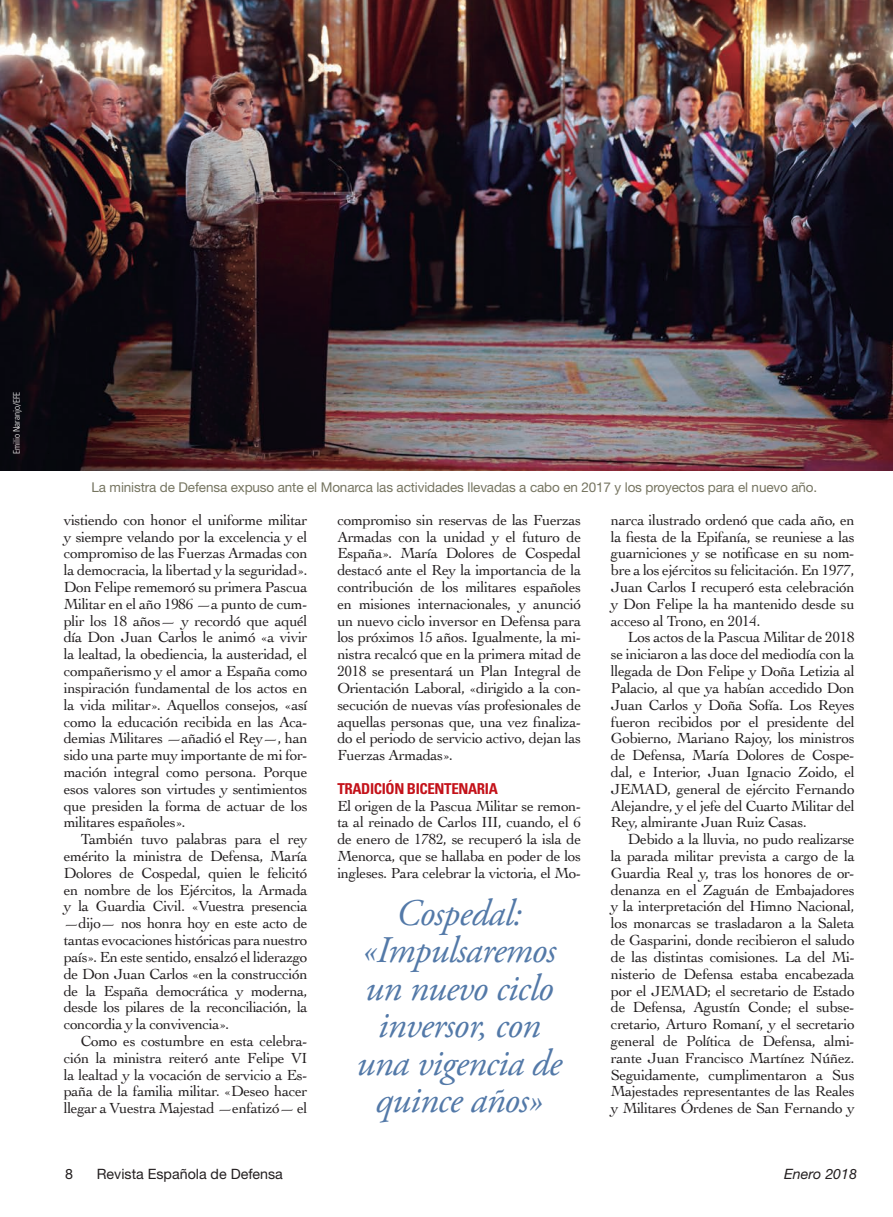
<style>
.page{position:relative;width:893px;height:1217px;background:#fff}
.page>*{position:absolute;margin:0;border:0;box-sizing:border-box;transform-origin:0 0}
.t1{font:italic 37.5px/37.5px "Adobe Garamond Pro";letter-spacing:-.02em;color:#5379a8;text-align:center}
.t2{font:15.3px/16.8px "Cochin";letter-spacing:-.025em;color:#231f20;text-align:justify}
.t3{font:700 condensed 15px "Univers";letter-spacing:-.025em;color:#c4121a}
.t4{font:14.25px "Helvetica Neue";color:#231f20}
.t5{font:italic 14.25px "Helvetica Neue";color:#231f20}
.t6{font:13.5px "Helvetica Neue";letter-spacing:-.01em;color:#767561}
.t7{font:300 condensed 9px "Univers";letter-spacing:-.005em;color:#fff}
</style>
<div class="page">
<img style="left:0;top:0;width:893px;height:470px">
<p class="t7" style="left:11px;top:453px;width:63px;rotate:-90deg">Emilio Naranjo/EFE</p>
<p class="t6" style="left:92px;top:479px;width:727px">La ministra de Defensa expuso ante el Monarca las actividades llevadas a cabo en 2017 y los proyectos para el nuevo año.</p>
<p class="t2" style="left:64px;top:510px;width:245px">vistiendo con honor el uniforme militar y siempre velando por la excelencia y el compromiso de las Fuerzas Armadas con la democracia, la libertad y la seguridad».<br>Don Felipe rememoró su primera Pascua Militar en el año 1986 —a punto de cum&shy;plir los 18 años— y recordó que aquél día Don Juan Carlos le animó «a vivir la lealtad, la obediencia, la austeridad, el compañerismo y el amor a España como inspiración fundamental de los actos en la vida militar». Aquellos consejos, «así como la educación recibida en las Aca&shy;demias Militares —añadió el Rey—, han sido una parte muy importante de mi for&shy;mación integral como persona. Porque esos valores son virtudes y sentimientos que presiden la forma de actuar de los militares españoles».</p>
<p class="t2" style="left:64px;top:830px;width:245px;text-indent:17px">También tuvo palabras para el rey emérito la ministra de Defensa, María Dolores de Cospedal, quien le felicitó en nombre de los Ejércitos, la Armada y la Guardia Civil. «Vuestra presencia —dijo— nos honra hoy en este acto de tantas evocaciones históricas para nuestro país». En este sentido, ensalzó el liderazgo de Don Juan Carlos «en la construcción de la España democrática y moderna, desde los pilares de la reconciliación, la concordia y la convivencia».</p>
<p class="t2" style="left:64px;top:1031px;width:245px;text-indent:17px">Como es costumbre en esta celebra&shy;ción la ministra reiteró ante Felipe VI la lealtad y la vocación de servicio a Es&shy;paña de la familia militar. «Deseo hacer llegar a Vuestra Majestad —enfatizó— el</p>
<p class="t2" style="left:337px;top:510px;width:245px">compromiso sin reservas de las Fuerzas Armadas con la unidad y el futuro de España». María Dolores de Cospedal destacó ante el Rey la importancia de la contribución de los militares españoles en misiones internacionales, y anunció un nuevo ciclo inversor en Defensa para los próximos 15 años. Igualmente, la mi&shy;nistra recalcó que en la primera mitad de 2018 se presentará un Plan Integral de Orientación Laboral, «dirigido a la con&shy;secución de nuevas vías profesionales de aquellas personas que, una vez finaliza&shy;do el periodo de servicio activo, dejan las Fuerzas Armadas».</p>
<p class="t3" style="left:337px;top:779px;width:162px">TRADICIÓN BICENTENARIA</p>
<p class="t2" style="left:337px;top:796px;width:245px">El origen de la Pascua Militar se remon&shy;ta al reinado de Carlos III, cuando, el 6 de enero de 1782, se recuperó la isla de Menorca, que se hallaba en poder de los ingleses. Para celebrar la victoria, el Mo-</p>
<h1 class="t1" style="left:357px;top:894px;width:207px">Cospedal: «Impulsaremos un nuevo ciclo inversor, con una vigencia de quince años»</h1>
<p class="t2" style="left:611px;top:510px;width:245px">narca ilustrado ordenó que cada año, en la fiesta de la Epifanía, se reuniese a las guarniciones y se notificase en su nom&shy;bre a los ejércitos su felicitación. En 1977, Juan Carlos I recuperó esta celebración y Don Felipe la ha mantenido desde su acceso al Trono, en 2014.</p>
<p class="t2" style="left:611px;top:628px;width:245px;text-indent:17px">Los actos de la Pascua Militar de 2018 se iniciaron a las doce del mediodía con la llegada de Don Felipe y Doña Letizia al Palacio, al que ya habían accedido Don Juan Carlos y Doña Sofía. Los Reyes fueron recibidos por el presidente del Gobierno, Mariano Rajoy, los ministros de Defensa, María Dolores de Cospe&shy;dal, e Interior, Juan Ignacio Zoido, el JEMAD, general de ejército Fernando Alejandre, y el jefe del Cuarto Militar del Rey, almirante Juan Ruiz Casas.</p>
<p class="t2" style="left:611px;top:830px;width:245px;text-indent:17px">Debido a la lluvia, no pudo realizarse la parada militar prevista a cargo de la Guardia Real y, tras los honores de or&shy;denanza en el Zaguán de Embajadores y la interpretación del Himno Nacional, los monarcas se trasladaron a la Saleta de Gasparini, donde recibieron el saludo de las distintas comisiones. La del Mi&shy;nisterio de Defensa estaba encabezada por el JEMAD; el secretario de Estado de Defensa, Agustín Conde; el subse&shy;cretario, Arturo Romaní, y el secretario general de Política de Defensa, almi&shy;rante Juan Francisco Martínez Núñez.<br>Seguidamente, cumplimentaron a Sus Majestades representantes de las Reales y Militares Órdenes de San Fernando y</p>
<p class="t4" style="left:65px;top:1164px;width:9px">8</p>
<p class="t4" style="left:97px;top:1164px;width:188px">Revista Española de Defensa</p>
<p class="t5" style="left:784px;top:1164px;width:74px">Enero 2018</p>
</div>
